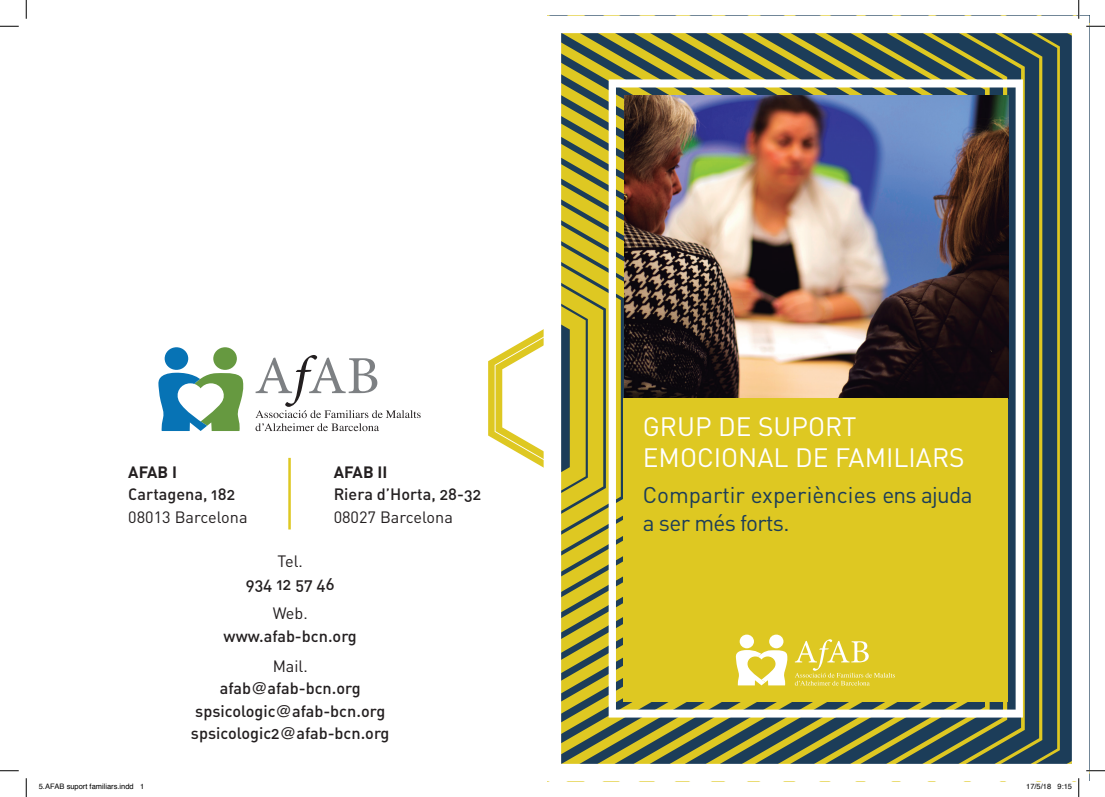
<style>
.page{position:relative;width:1105px;height:797px;background:#fff}
.page>*{position:absolute;margin:0;border:0;box-sizing:border-box;transform-origin:0 0}
.t1{font:26.25px "DIN";color:#fff}
.t2{font:22.5px "DIN";color:#1c3d59}
.t3{font:22.5px "DIN";letter-spacing:-.03em;color:#1c3d59}
.t4{font:16.25px "DIN Medium Alternate";color:#231f20}
.t5{font:16.25px "DIN";color:#231f20}
.t6{font:700 16.25px "DIN";color:#231f20}
.t7{font:7.5px "Helvetica";color:#000}
.s1{font-family:"Helvetica"}
</style>
<div class="page">
<svg style="left:488px;top:329px;width:56px;height:139px"></svg>
<svg style="left:563px;top:35px;width:507px;height:727px;fill:#1c3d59"></svg>
<div style="left:544px;top:16px;width:545px;height:765px;border:18px solid #fff"></div>
<hr style="left:288px;top:458px;width:3px;height:71px;background:#dec822">
<svg style="left:158px;top:372px;width:86px;height:59px"></svg>
<div style="left:165px;top:347px;width:23px;height:23px;background:#0773b5;border-radius:50%"></div>
<div style="left:213px;top:347px;width:24px;height:23px;background:#669940;border-radius:50%"></div>
<svg style="left:255px;top:355px;width:166px;height:76px"></svg>
<svg style="left:609px;top:79px;width:414px;height:638px"></svg>
<img style="left:624px;top:95px;width:384px;height:303px">
<div style="left:623px;top:398px;width:385px;height:304px;background:#dec822"></div>
<svg style="left:736px;top:650px;width:52px;height:35px"></svg>
<div style="left:740px;top:634px;width:14px;height:14px;background:#fff;border-radius:50%"></div>
<div style="left:769px;top:634px;width:14px;height:14px;background:#fff;border-radius:50%"></div>
<svg style="left:795px;top:639px;width:100px;height:46px"></svg>
<svg style="left:0;top:25px;width:19px;height:2px"></svg>
<svg style="left:1086px;top:25px;width:19px;height:2px"></svg>
<svg style="left:0;top:770px;width:19px;height:1px"></svg>
<svg style="left:1086px;top:770px;width:19px;height:1px"></svg>
<svg style="left:25px;top:0;width:2px;height:19px"></svg>
<svg style="left:25px;top:778px;width:2px;height:19px"></svg>
<svg style="left:1078px;top:0;width:1px;height:19px"></svg>
<svg style="left:1078px;top:778px;width:1px;height:19px"></svg>
<p class="t6" style="left:128px;top:461px;width:50px">AFAB I</p>
<p class="t4" style="left:128px;top:484px;width:109px">Cartagena, 182</p>
<p class="t5" style="left:128px;top:506px;width:121px">08013 Barcelona</p>
<p class="t6" style="left:334px;top:461px;width:55px">AFAB II</p>
<p class="t4" style="left:334px;top:484px;width:149px">Riera d’Horta, 28-32</p>
<p class="t5" style="left:334px;top:506px;width:121px">08027 Barcelona</p>
<p class="t5" style="left:277px;top:551px;width:27px">Tel.</p>
<p class="t4" style="left:246px;top:573px;width:90px">934 12 57 46</p>
<p class="t5" style="left:273px;top:603px;width:37px">Web.</p>
<p class="t4" style="left:224px;top:625px;width:135px">www.afab-bcn.org</p>
<p class="t5" style="left:273px;top:655px;width:37px">Mail.</p>
<p class="t4" style="left:220px;top:678px;width:142px">afab<span class="s1">@</span>afab-bcn.org</p>
<p class="t4" style="left:195px;top:700px;width:192px">spsicologic<span class="s1">@</span>afab-bcn.org</p>
<p class="t4" style="left:191px;top:723px;width:200px">spsicologic2<span class="s1">@</span>afab-bcn.org</p>
<p class="t1" style="left:643px;top:410px;width:215px">GRUP DE SUPORT</p>
<p class="t1" style="left:643px;top:441px;width:323px">EMOCIONAL DE FAMILIARS</p>
<p class="t2" style="left:643px;top:481px;width:331px">Compartir experiències ens ajuda</p>
<p class="t3" style="left:643px;top:508px;width:148px">a ser més forts.</p>
<p class="t7" style="left:39px;top:781px;width:107px">5.AFAB suport familiars.indd 1</p>
<p class="t7" style="left:1026px;top:781px;width:47px">17/5/18 9:15</p>
</div>
